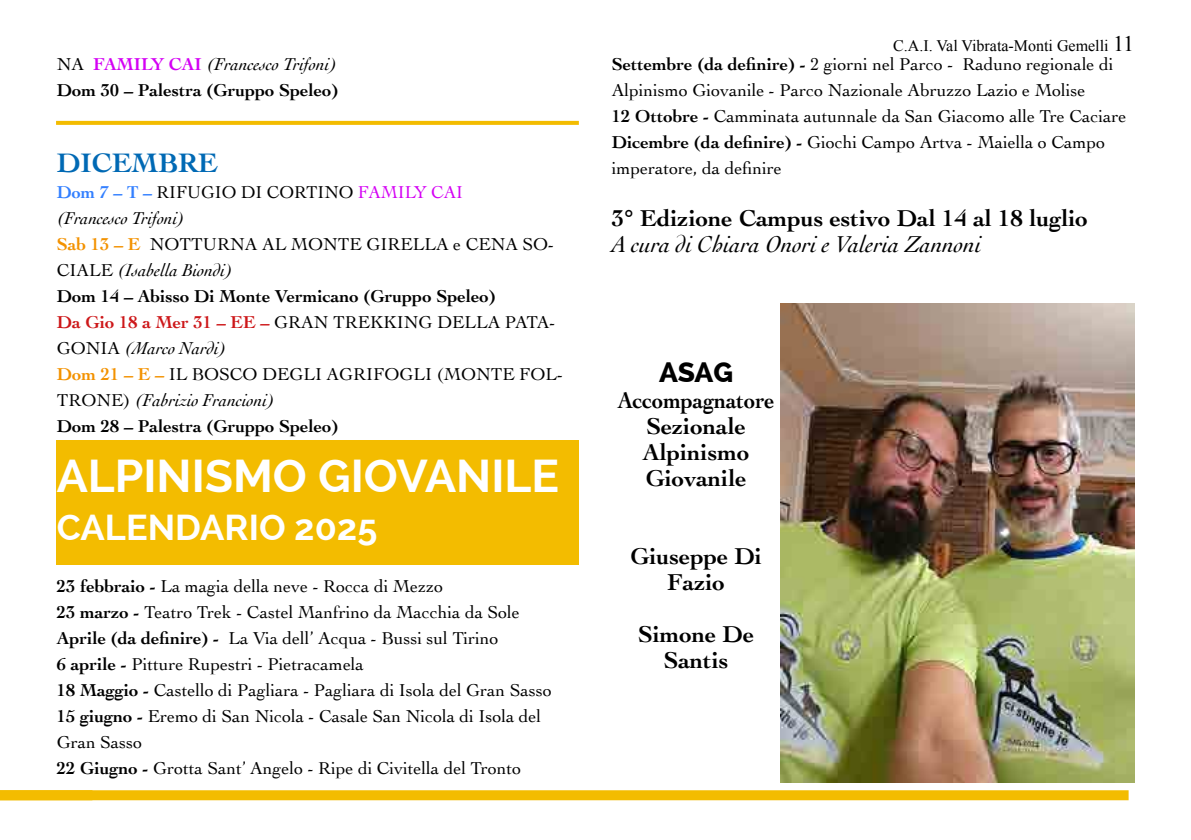
<style>
.page{position:relative;width:1191px;height:840px;background:#fff}
.page>*{position:absolute;margin:0;border:0;box-sizing:border-box;transform-origin:0 0}
.t1{font:700 46px "Raleway";color:#fff}
.t2{font:700 36px "Raleway";color:#fff}
.t3{font:700 28px "Cochin";color:#0069b4}
.t4{font:800 28px "Raleway";color:#000}
.t5{font:700 24px/26px "Cochin";color:#000;text-align:center}
.t6{font:700 24px/26px "Cochin";color:#000;text-align:center;scale:.9 1}
.t7{font:italic 24px "Cochin";color:#000}
.t8{font:18px/26px "Cochin";color:#000}
.t9{font:700 18px/26px "Cochin";color:#000}
.t10{font:16px "Times New Roman";color:#000}
.s1{font-weight:400}
.s2{color:#d400f4}
.s3{font-weight:400;font-style:italic}
.s4{font-weight:700;color:#3380ff}
.s5{font-style:italic}
.s6{font-weight:700;color:#f39200}
.s7{font-weight:700}
.s8{font-weight:700;color:#cd1719}
.s9{font-size:22px}
</style>
<div class="page">
<div style="left:0;top:789px;width:1128px;height:10px;background:#f3bc00"></div>
<div style="left:57px;top:440px;width:522px;height:124px;background:#f3bc00"></div>
<svg style="left:56px;top:121px;width:523px;height:4px;background:#f3bd07"></svg>
<img style="left:780px;top:303px;width:354px;height:479px">
<p class="t9" style="left:57px;top:50px;width:283px"><span class="s1">NA</span> <span class="s2">FAMILY CAI</span> <span class="s3">(Francesco Trifoni)<br></span>Dom 30 – Palestra (Gruppo Speleo)</p>
<h3 class="t3" style="left:57px;top:144px;width:163px">DICEMBRE</h3>
<p class="t8" style="left:57px;top:178px;width:508px"><span class="s4">Dom 7 – T –</span> RIFUGIO DI CORTINO <span class="s2">FAMILY CAI<br></span><span class="s5">(Francesco Trifoni)<br></span><span class="s6">Sab 13 – E</span> NOTTURNA AL MONTE GIRELLA e CENA SO-CIALE <span class="s5">(Isabella Biondi)<br></span><span class="s7">Dom 14 – Abisso Di Monte Vermicano (Gruppo Speleo)<br></span><span class="s8">Da Gio 18 a Mer 31 – EE –</span> GRAN TREKKING DELLA PATA-GONIA <span class="s5">(Marco Nardi)<br></span><span class="s6">Dom 21 – E –</span> IL BOSCO DEGLI AGRIFOGLI (MONTE FOL-TRONE) <span class="s5">(Fabrizio Francioni)<br></span><span class="s7">Dom 28 – Palestra (Gruppo Speleo)</span></p>
<h1 class="t1" style="left:57px;top:449px;width:504px">ALPINISMO GIOVANILE</h1>
<h2 class="t2" style="left:57px;top:506px;width:322px">CALENDARIO 2025</h2>
<p class="t8" style="left:57px;top:572px;width:496px"><span class="s7">23 febbraio -</span> La magia della neve - Rocca di Mezzo<br><span class="s7">23 marzo -</span> Teatro Trek - Castel Manfrino da Macchia da Sole <span class="s7">Aprile (da definire) -</span> La Via dell’ Acqua - Bussi sul Tirino<br><span class="s7">6 aprile -</span> Pitture Rupestri - Pietracamela<br><span class="s7">18 Maggio -</span> Castello di Pagliara - Pagliara di Isola del Gran Sasso <span class="s7">15 giugno -</span> Eremo di San Nicola - Casale San Nicola di Isola del Gran Sasso<br><span class="s7">22 Giugno -</span> Grotta Sant’ Angelo - Ripe di Civitella del Tronto</p>
<p class="t10" style="left:893px;top:35px;width:242px">C.A.I. Val Vibrata-Monti Gemelli <span class="s9">11</span></p>
<p class="t8" style="left:612px;top:50px;width:516px"><span class="s7">Settembre (da definire) -</span> 2 giorni nel Parco - Raduno regionale di Alpinismo Giovanile - Parco Nazionale Abruzzo Lazio e Molise<br><span class="s7">12 Ottobre -</span> Camminata autunnale da San Giacomo alle Tre Caciare <span class="s7">Dicembre (da definire) -</span> Giochi Campo Artva - Maiella o Campo imperatore, da definire</p>
<h3 class="t5" style="left:612px;top:204px;width:477px">3° Edizione Campus estivo Dal 14 al 18 luglio</h3>
<h3 class="t7" style="left:612px;top:228px;width:371px">A cura di Chiara Onori e Valeria Zannoni</h3>
<h3 class="t4" style="left:659px;top:356px;width:76px">ASAG</h3>
<h3 class="t6" style="left:617px;top:386px;width:176px">Accompagnatore<br>Sezionale<br>Alpinismo<br>Giovanile</h3>
<h3 class="t5" style="left:630px;top:541px;width:133px">Giuseppe Di<br>Fazio</h3>
<h3 class="t5" style="left:638px;top:619px;width:118px">Simone De<br>Santis</h3>
</div>
